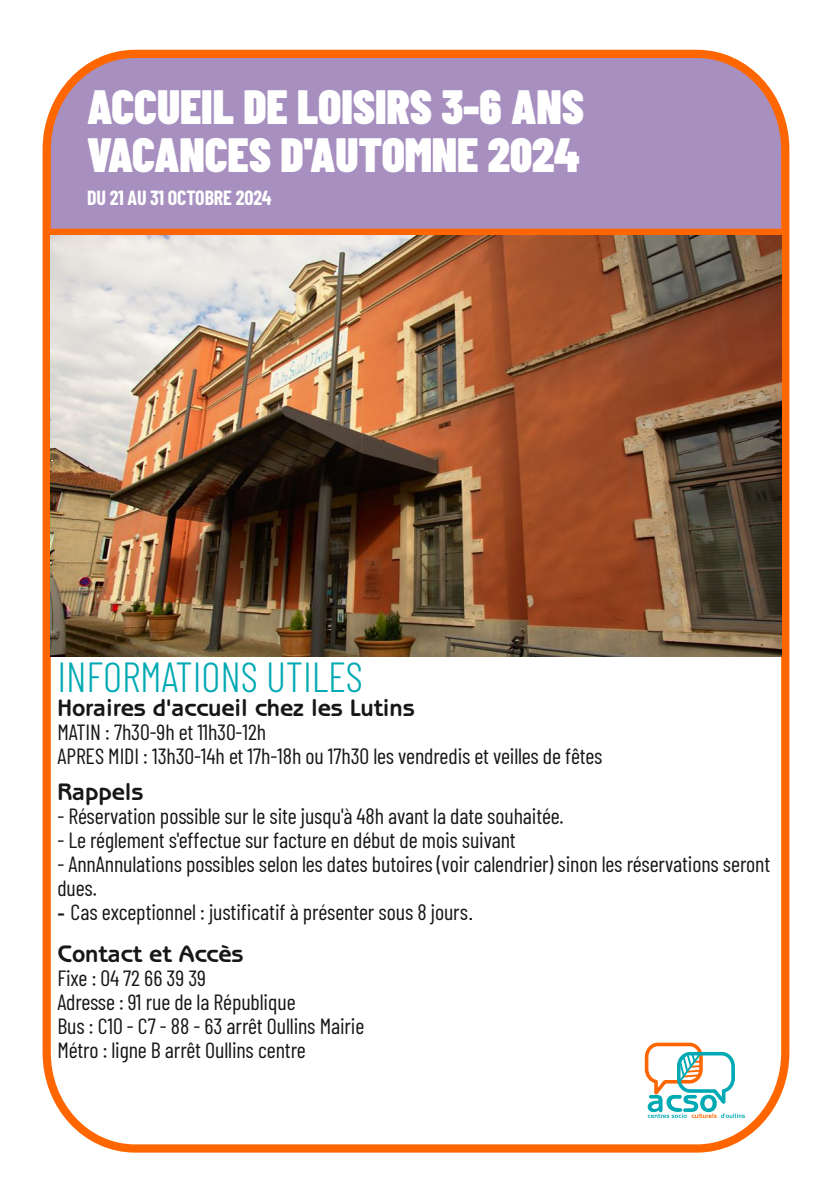
<style>
.page{position:relative;width:840px;height:1191px;background:#fff}
.page>*{position:absolute;margin:0;border:0;box-sizing:border-box;transform-origin:0 0}
.t1{font:900 48px/48px "Barlow Condensed";color:#fff}
.t2{font:300 42px "Barlow Condensed";color:#00a9b3}
.t3{font:700 24px "Benguiat Gothic Std";letter-spacing:-.005em;color:#181715}
.t4{font:22px/24px "Barlow Condensed";letter-spacing:-.005em;color:#181715}
.t5{font:700 20px "Barlow Condensed";letter-spacing:-.005em;color:#fff}
.s1{font-family:"Arial"}
</style>
<div class="page">
<div style="left:52px;top:53px;width:728px;height:176px;background:#a78fbf"></div>
<div style="left:43px;top:50px;width:746px;height:1102px;border:8px solid #f60;border-radius:92px"></div>
<div style="left:47px;top:229px;width:737px;height:7px;background:#f60"></div>
<svg style="left:644px;top:1042px;width:100px;height:76px"></svg>
<img style="left:50px;top:235px;width:731px;height:421px">
<h1 class="t1" style="left:87px;top:81px;width:498px">ACCUEIL DE LOISIRS 3-6 ANS<br>VACANCES D'AUTOMNE 2024</h1>
<p class="t5" style="left:87px;top:185px;width:186px">DU 21 AU 31 OCTOBRE 2024</p>
<h2 class="t2" style="left:57px;top:650px;width:307px">INFORMATIONS UTILES</h2>
<p class="t3" style="left:57px;top:699px;width:358px">Horaires d'accueil chez les Lutins</p>
<p class="t4" style="left:57px;top:719px;width:546px">MATIN : 7h30-9h et 11h30-12h<br>APRES MIDI : 13h30-14h et 17h-18h ou 17h30 les vendredis et veilles de fêtes</p>
<p class="t3" style="left:57px;top:783px;width:87px">Rappels</p>
<p class="t4" style="left:57px;top:803px;width:507px">- Réservation possible sur le site jusqu'à 48h avant la date souhaitée.</p>
<p class="t4" style="left:57px;top:827px;width:459px">- Le réglement s'effectue sur facture en début de mois suivant</p>
<p class="t4" style="left:57px;top:851px;width:714px">- AnnAnnulations possibles selon les dates butoires (voir calendrier) sinon les réservations seront dues.</p>
<p class="t4" style="left:57px;top:899px;width:418px"><span class="s1">-</span> Cas exceptionnel : justificatif à présenter sous 8 jours<span class="s1">.</span></p>
<p class="t3" style="left:57px;top:945px;width:187px">Contact et Accès</p>
<p class="t4" style="left:57px;top:965px;width:308px">Fixe : 04 72 66 39 39<br>Adresse : 91 rue de la République<br>Bus : C10 - C7 - 88 - 63 arrêt Oullins Mairie<br>Métro : ligne B arrêt Oullins centre</p>
</div>
